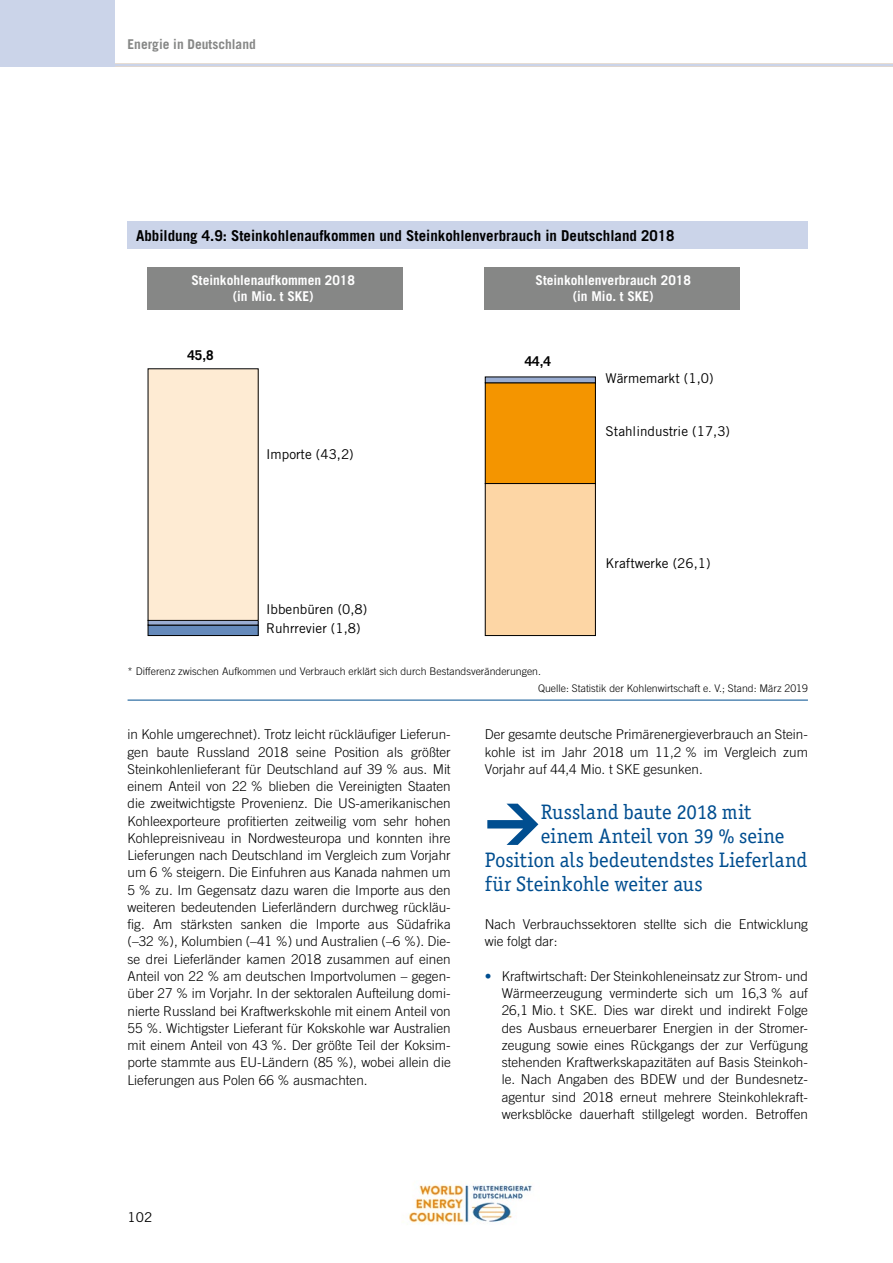
<style>
.page{position:relative;width:893px;height:1263px;background:#fff}
.page>*{position:absolute;margin:0;border:0;box-sizing:border-box;transform-origin:0 0}
.t1{font:900 54.75px "DIN";color:#004e90}
.t2{font:21px "Officina Serif LT";letter-spacing:-.005em;color:#004e90}
.t3{font:700 15px "Trade Gothic LT";color:#000}
.t4{font:300 13.5px/17.2px "Trade Gothic LT";color:#000;text-align:justify}
.t5{font:13.5px/19px "Trade Gothic LT";color:#000}
.t6{font:700 13.5px/16.5px "Trade Gothic LT";color:#fff;text-align:center}
.t7{font:700 13.5px "Trade Gothic LT";color:#868786}
.t8{font:700 13.5px "Trade Gothic LT";color:#000}
.t9{font:300 10.5px/16.8px "Trade Gothic LT";color:#000}
.s1{color:#004e90}
</style>
<div class="page">
<img style="left:409px;top:1184px;width:123px;height:40px">
<hr style="left:115px;top:64px;width:778px;height:3px;background:#cbd4e9">
<div style="left:0;top:0;width:115px;height:67px;background:#cbd4e9"></div>
<div style="left:128px;top:221px;width:680px;height:29px;background:#cbd4e9"></div>
<hr style="left:128px;top:700px;width:680px;height:1px;background:#004e90">
<div style="left:147px;top:268px;width:255px;height:42px;background:#868786"></div>
<div style="left:485px;top:268px;width:255px;height:42px;background:#868786"></div>
<div style="left:148px;top:625px;width:110px;height:10px;background:#658abb"></div>
<div style="left:148px;top:625px;width:110px;height:11px;border:1px solid #000"></div>
<div style="left:148px;top:620px;width:110px;height:5px;background:#9aadd2"></div>
<div style="left:148px;top:369px;width:110px;height:251px;background:#feebd3"></div>
<div style="left:485px;top:483px;width:110px;height:152px;background:#fdd6a5"></div>
<div style="left:485px;top:483px;width:111px;height:153px;border:1px solid #000"></div>
<div style="left:485px;top:383px;width:110px;height:100px;background:#f49500"></div>
<div style="left:485px;top:383px;width:111px;height:101px;border:1px solid #000"></div>
<div style="left:485px;top:377px;width:110px;height:6px;background:#9aadd2"></div>
<div style="left:485px;top:377px;width:111px;height:6px;border:1px solid #000"></div>
<p class="t7" style="left:128px;top:36px;width:130px">Energie in Deutschland</p>
<p class="t3" style="left:136px;top:227px;width:540px">Abbildung 4.9: Steinkohlenaufkommen und Steinkohlenverbrauch in Deutschland 2018</p>
<p class="t6" style="left:191px;top:272px;width:165px">Steinkohlenaufkommen 2018 (in Mio. t SKE)</p>
<p class="t6" style="left:536px;top:272px;width:157px">Steinkohlenverbrauch 2018 (in Mio. t SKE)</p>
<p class="t8" style="left:187px;top:347px;width:28px">45,8</p>
<p class="t5" style="left:266px;top:444px;width:89px">Importe (43,2)</p>
<p class="t5" style="left:266px;top:600px;width:103px">Ibbenbüren (0,8)<br>Ruhrrevier (1,8)</p>
<p class="t8" style="left:525px;top:353px;width:28px">44,4</p>
<p class="t5" style="left:606px;top:369px;width:109px">Wärmemarkt (1,0)</p>
<p class="t5" style="left:606px;top:422px;width:126px">Stahlindustrie (17,3)</p>
<p class="t5" style="left:606px;top:553px;width:106px">Kraftwerke (26,1)</p>
<p class="t9" style="left:538px;top:662px;width:271px;text-indent:-411px">* Differenz zwischen Aufkommen und Verbrauch erklärt sich durch Bestandsveränderungen.<br>Quelle: Statistik der Kohlenwirtschaft e. V.; Stand: März 2019</p>
<p class="t4" style="left:128px;top:726px;width:325px">in Kohle umgerechnet). Trotz leicht rückläufiger Lieferun&shy;gen baute Russland 2018 seine Position als größter Steinkohlenlieferant für Deutschland auf 39 % aus. Mit einem Anteil von 22 % blieben die Vereinigten Staaten die zweitwichtigste Provenienz. Die US-amerikanischen Kohleexporteure profitierten zeitweilig vom sehr hohen Kohlepreisniveau in Nordwesteuropa und konnten ihre Lieferungen nach Deutschland im Vergleich zum Vorjahr um 6 % steigern. Die Einfuhren aus Kanada nahmen um 5 % zu. Im Gegensatz dazu waren die Importe aus den weiteren bedeutenden Lieferländern durchweg rückläu&shy;fig. Am stärksten sanken die Importe aus Südafrika (–32 %), Kolumbien (–41 %) und Australien (–6 %). Die&shy;se drei Lieferländer kamen 2018 zusammen auf einen Anteil von 22 % am deutschen Importvolumen – gegen&shy;über 27 % im Vorjahr. In der sektoralen Aufteilung domi&shy;nierte Russland bei Kraftwerkskohle mit einem Anteil von 55 %. Wichtigster Lieferant für Kokskohle war Australien mit einem Anteil von 43 %. Der größte Teil der Koksim&shy;porte stammte aus EU-Ländern (85 %), wobei allein die Lieferungen aus Polen 66 % ausmachten.</p>
<p class="t4" style="left:485px;top:726px;width:325px">Der gesamte deutsche Primärenergieverbrauch an Stein&shy;kohle ist im Jahr 2018 um 11,2 % im Vergleich zum Vorjahr auf 44,4 Mio. t SKE gesunken.</p>
<h1 class="t1" style="left:485px;top:784px;width:58px">&gt;</h1>
<h2 class="t2" style="left:541px;top:800px;width:212px">Russland baute 2018 mit</h2>
<h2 class="t2" style="left:541px;top:824px;width:245px">einem Anteil von 39 % seine</h2>
<h2 class="t2" style="left:485px;top:848px;width:324px">Position als bedeutendstes Lieferland</h2>
<h2 class="t2" style="left:485px;top:872px;width:219px">für Steinkohle weiter aus</h2>
<p class="t4" style="left:485px;top:915px;width:325px">Nach Verbrauchssektoren stellte sich die Entwicklung wie folgt dar:</p>
<p class="t4" style="left:502px;top:967px;width:308px;text-indent:-17px"><span class="s1">•</span> Kraftwirtschaft: Der Steinkohleneinsatz zur Strom- und Wärmeerzeugung verminderte sich um 16,3 % auf 26,1 Mio. t SKE. Dies war direkt und indirekt Folge des Ausbaus erneuerbarer Energien in der Stromer&shy;zeugung sowie eines Rückgangs der zur Verfügung stehenden Kraftwerkskapazitäten auf Basis Steinkoh&shy;le. Nach Angaben des BDEW und der Bundesnetz&shy;agentur sind 2018 erneut mehrere Steinkohlekraft&shy;werksblöcke dauerhaft stillgelegt worden. Betroffen</p>
<p class="t5" style="left:128px;top:1208px;width:26px">102</p>
</div>
